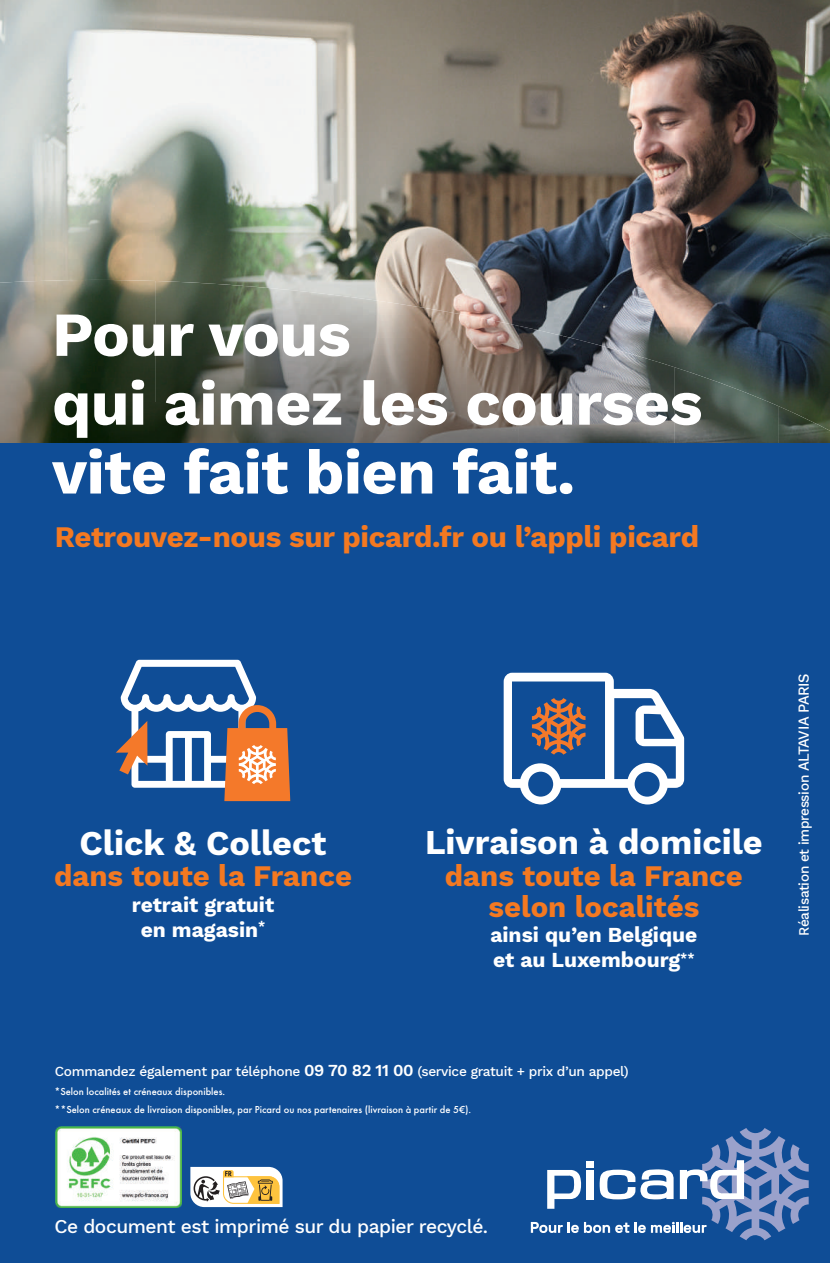
<style>
.page{position:relative;width:830px;height:1263px;background:#fff}
.page>*{position:absolute;margin:0;border:0;box-sizing:border-box;transform-origin:0 0}
.t1{font:700 62.55px/68.8px "Work Sans";letter-spacing:-.01em;color:#fff}
.t2{font:700 34.2px "Work Sans";color:#fff}
.t3{font:700 29.4px/31.3px "Work Sans";letter-spacing:-.005em;color:#f47921;text-align:center}
.t4{font:700 21px/25.2px "Work Sans";color:#fff;text-align:center}
.t5{font:500 19.2px "Work Sans";letter-spacing:-.025em;color:#fff}
.t6{font:500 14.1px "Work Sans";letter-spacing:-.025em;color:#fff}
.t7{font:500 13.65px "Work Sans";letter-spacing:-.025em;color:#fff}
.t8{font:500 10.5px "Futura TOT";color:#fff}
.s1{font-size:15px}
.s2{font-weight:600;font-size:16.5px}
</style>
<div class="page">
<img style="left:0;top:0;width:829px;height:406px">
<img style="left:0;top:280px;width:311px;height:123px">
<img style="left:311px;top:292px;width:155px;height:111px">
<img style="left:466px;top:315px;width:52px;height:128px">
<img style="left:518px;top:326px;width:156px;height:117px">
<img style="left:674px;top:367px;width:104px;height:76px">
<img style="left:0;top:403px;width:466px;height:40px">
<img style="left:777px;top:406px;width:52px;height:37px">
<div style="left:0;top:443px;width:829px;height:820px;background:#0f4d96"></div>
<svg style="left:530px;top:1128px;width:278px;height:112px"></svg>
<svg style="left:190px;top:1167px;width:92px;height:40px;background:#dcd0b5"></svg>
<img style="left:56px;top:1126px;width:125px;height:81px">
<svg style="left:116px;top:660px;width:174px;height:141px"></svg>
<svg style="left:503px;top:673px;width:180px;height:131px"></svg>
<h1 class="t1" style="left:52px;top:298px;width:652px">Pour vous<br>qui aimez les courses vite fait bien fait.</h1>
<h3 class="t3" style="left:55px;top:520px;width:645px">Retrouvez-nous sur picard.fr ou l’appli picard</h3>
<h2 class="t2" style="left:80px;top:817px;width:248px">Click &amp; Collect</h2>
<h3 class="t3" style="left:54px;top:859px;width:299px">dans toute la France</h3>
<h3 class="t4" style="left:132px;top:891px;width:144px">retrait gratuit en magasin<sup>*</sup></h3>
<h2 class="t2" style="left:425px;top:817px;width:339px">Livraison à domicile</h2>
<h3 class="t3" style="left:444px;top:859px;width:299px">dans toute la France selon localités</h3>
<h3 class="t4" style="left:490px;top:921px;width:208px;text-align:left">ainsi qu’en Belgique et au Luxembourg<sup>**</sup></h3>
<h3 class="t6" style="left:792px;top:936px;width:264px;rotate:-90deg">Réalisation et impression <span class="s1">ALTAVIA PARIS</span></h3>
<h3 class="t7" style="left:55px;top:1061px;width:575px">Commandez également par téléphone <span class="s2">09 70 82 11 00</span> (service gratuit + prix d’un appel)</h3>
<p class="t8" style="left:54px;top:1086px;width:172px">*Selon localités et créneaux disponibles.</p>
<p class="t8" style="left:54px;top:1103px;width:418px">**Selon créneaux de livraison disponibles, par Picard ou nos partenaires (livraison à partir de 5€).</p>
<h3 class="t5" style="left:54px;top:1212px;width:435px">Ce document est imprimé sur du papier recyclé.</h3>
</div>
